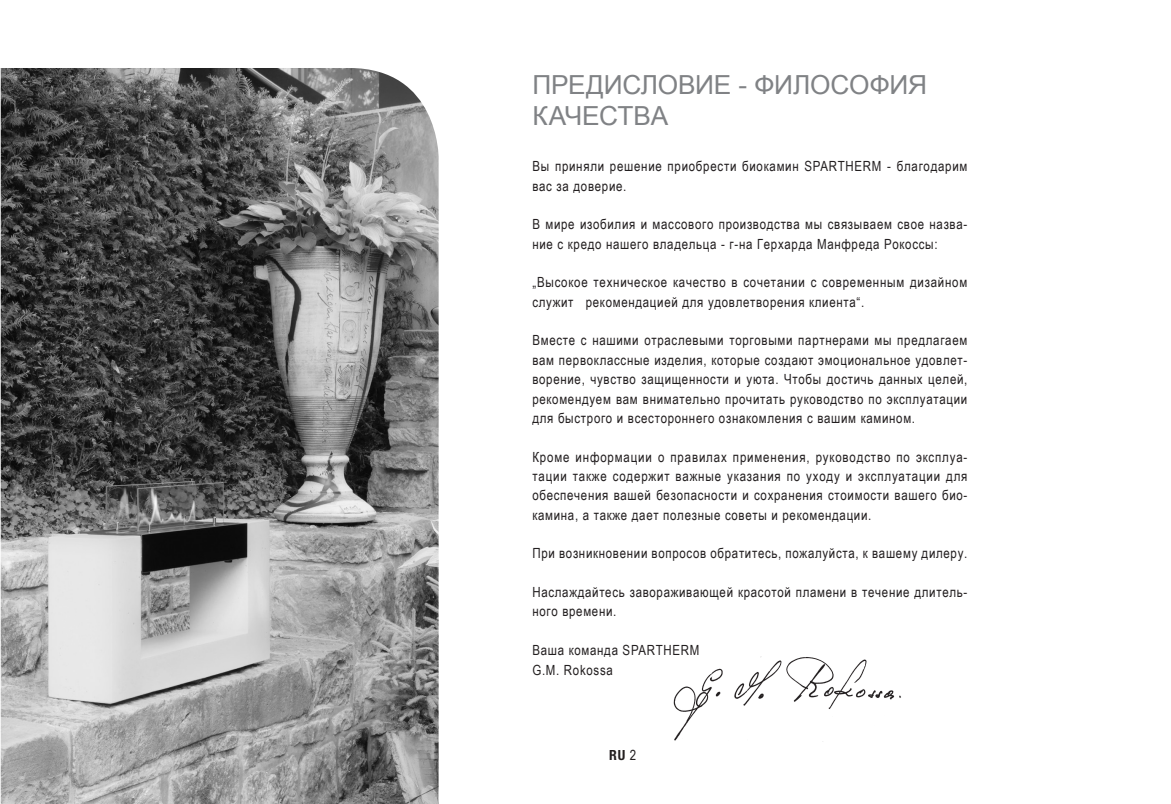
<style>
.page{position:relative;width:1171px;height:804px;background:#fff}
.page>*{position:absolute;margin:0;border:0;box-sizing:border-box;transform-origin:0 0}
.t1{font:26.25px/31.5px "Arial";letter-spacing:-.01em;color:#808285}
.t2{font:14px/19.4px "Arial Narrow";letter-spacing:.05em;color:#231f20}
.t3{font:700 condensed 14px "Helvetica Neue";color:#231f20}
.s1{font-family:"Arial Narrow";font-weight:400;font-stretch:normal}
</style>
<div class="page">
<img style="left:1px;top:68px;width:438px;height:736px">
<img style="left:673px;top:656px;width:228px;height:86px">
<h1 class="t1" style="left:532px;top:69px;width:396px">ПРЕДИСЛОВИЕ - ФИЛОСОФИЯ<br>КАЧЕСТВА</h1>
<p class="t2" style="left:532px;top:156px;width:436px">Вы приняли решение приобрести биокамин SPARTHERM - благодарим вас за доверие.</p>
<p class="t2" style="left:532px;top:214px;width:436px">В мире изобилия и массового производства мы связываем свое назва&shy;ние с кредо нашего владельца - г-на Герхарда Манфреда Рокоссы:</p>
<p class="t2" style="left:532px;top:272px;width:436px">„Высокое техническое качество в сочетании с современным дизайном служит рекомендацией для удовлетворения клиента“.</p>
<p class="t2" style="left:532px;top:330px;width:436px;text-align:justify">Вместе с нашими отраслевыми торговыми партнерами мы предлагаем вам первоклассные изделия, которые создают эмоциональное удовлет&shy;ворение, чувство защищенности и уюта. Чтобы достичь данных целей, рекомендуем вам внимательно прочитать руководство по эксплуатации для быстрого и всестороннего ознакомления с вашим камином.</p>
<p class="t2" style="left:532px;top:446px;width:436px;text-align:justify">Кроме информации о правилах применения, руководство по эксплуа&shy;тации также содержит важные указания по уходу и эксплуатации для обеспечения вашей безопасности и сохранения стоимости вашего био&shy;камина, а также дает полезные советы и рекомендации.</p>
<p class="t2" style="left:532px;top:543px;width:436px">При возникновении вопросов обратитесь, пожалуйста, к вашему дилеру.</p>
<p class="t2" style="left:532px;top:582px;width:436px">Наслаждайтесь завораживающей красотой пламени в течение длитель&shy;ного времени.</p>
<p class="t2" style="left:532px;top:640px;width:168px">Ваша команда SPARTHERM<br>G.M. Rokossa</p>
<p class="t3" style="left:609px;top:746px;width:28px">RU <span class="s1">2</span></p>
</div>
